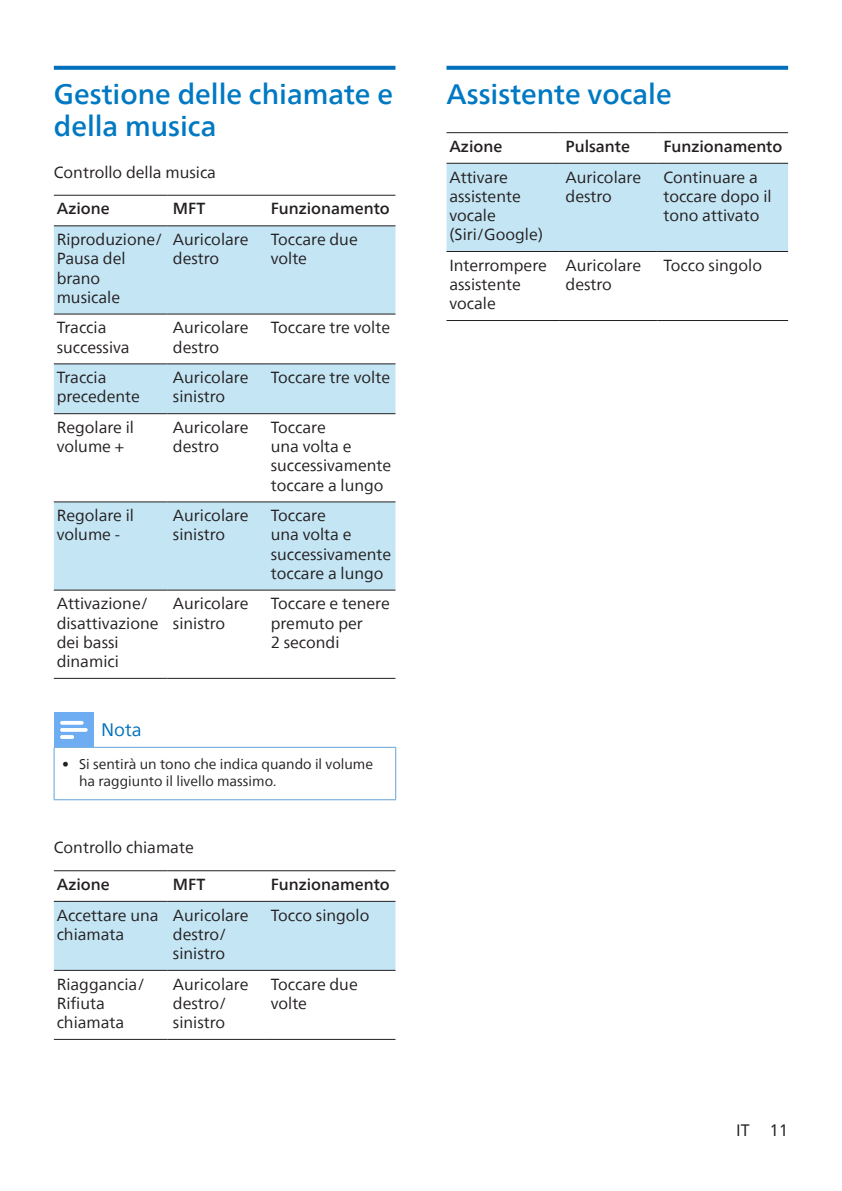
<style>
.page{position:relative;width:842px;height:1191px;background:#fff}
.page>*{position:absolute;margin:0;border:0;box-sizing:border-box;transform-origin:0 0}
.heading2{font:500 28px/32px "Neue Frutiger World";color:#0079c2}
.Body{font:18px "Neue Frutiger World";color:#0070bd}
.t1{font:16.4px "Neue Frutiger World";color:#231f20}
.Body_Text{font:16px/19.2px "Neue Frutiger World";color:#231f20}
.Body_Text-2{font:500 16px "Neue Frutiger World";color:#231f20}
.Body_Text__0{font:16px "Neue Frutiger World";color:#231f20}
.t2{font:14px/16.8px "Neue Frutiger World";color:#231f20}
</style>
<div class="page">
<svg style="left:54px;top:66px;width:341px;height:4px"></svg>
<svg style="left:54px;top:226px;width:341px;height:363px;fill:#c4e5f4"></svg>
<svg style="left:54px;top:414px;width:341px;height:87px"></svg>
<svg style="left:54px;top:590px;width:341px;height:88px"></svg>
<hr style="left:54px;top:195px;width:113px;height:1px;background:#231f20">
<hr style="left:167px;top:195px;width:98px;height:1px;background:#231f20">
<hr style="left:265px;top:195px;width:130px;height:1px;background:#231f20">
<hr style="left:54px;top:225px;width:113px;height:1px;background:#231f20">
<hr style="left:167px;top:225px;width:98px;height:1px;background:#231f20">
<hr style="left:265px;top:225px;width:130px;height:1px;background:#231f20">
<hr style="left:54px;top:313px;width:113px;height:1px;background:#231f20">
<hr style="left:167px;top:313px;width:98px;height:1px;background:#231f20">
<hr style="left:265px;top:313px;width:130px;height:1px;background:#231f20">
<hr style="left:54px;top:363px;width:113px;height:1px;background:#231f20">
<hr style="left:167px;top:363px;width:98px;height:1px;background:#231f20">
<hr style="left:265px;top:363px;width:130px;height:1px;background:#231f20">
<hr style="left:54px;top:413px;width:113px;height:1px;background:#231f20">
<hr style="left:167px;top:413px;width:98px;height:1px;background:#231f20">
<hr style="left:265px;top:413px;width:130px;height:1px;background:#231f20">
<hr style="left:54px;top:501px;width:113px;height:1px;background:#231f20">
<hr style="left:167px;top:501px;width:98px;height:1px;background:#231f20">
<hr style="left:265px;top:501px;width:130px;height:1px;background:#231f20">
<hr style="left:54px;top:589px;width:113px;height:1px;background:#231f20">
<hr style="left:167px;top:589px;width:98px;height:1px;background:#231f20">
<hr style="left:265px;top:589px;width:130px;height:1px;background:#231f20">
<hr style="left:54px;top:678px;width:113px;height:1px;background:#231f20">
<hr style="left:167px;top:678px;width:98px;height:1px;background:#231f20">
<hr style="left:265px;top:678px;width:130px;height:1px;background:#231f20">
<hr style="left:395px;top:747px;width:1px;height:52px;background:#66a2d7">
<hr style="left:54px;top:747px;width:1px;height:52px;background:#66a2d7">
<hr style="left:54px;top:799px;width:39px;height:1px;background:#66a2d7">
<hr style="left:93px;top:799px;width:303px;height:1px;background:#66a2d7">
<hr style="left:93px;top:747px;width:303px;height:1px;background:#66a2d7">
<hr style="left:54px;top:747px;width:39px;height:1px;background:#66a2d7">
<div style="left:54px;top:713px;width:39px;height:34px;background:#6eadf2"></div>
<svg style="left:60px;top:721px;width:28px;height:18px"></svg>
<div style="left:54px;top:902px;width:341px;height:68px;background:#c4e5f4"></div>
<hr style="left:54px;top:870px;width:113px;height:1px;background:#231f20">
<hr style="left:167px;top:870px;width:98px;height:1px;background:#231f20">
<hr style="left:265px;top:870px;width:130px;height:1px;background:#231f20">
<hr style="left:54px;top:901px;width:113px;height:1px;background:#231f20">
<hr style="left:167px;top:901px;width:98px;height:1px;background:#231f20">
<hr style="left:265px;top:901px;width:130px;height:1px;background:#231f20">
<hr style="left:54px;top:970px;width:113px;height:1px;background:#231f20">
<hr style="left:167px;top:970px;width:98px;height:1px;background:#231f20">
<hr style="left:265px;top:970px;width:130px;height:1px;background:#231f20">
<hr style="left:54px;top:1039px;width:113px;height:1px;background:#231f20">
<hr style="left:167px;top:1039px;width:98px;height:1px;background:#231f20">
<hr style="left:265px;top:1039px;width:130px;height:1px;background:#231f20">
<svg style="left:446px;top:66px;width:342px;height:4px"></svg>
<div style="left:446px;top:164px;width:342px;height:87px;background:#c4e5f4"></div>
<hr style="left:446px;top:132px;width:114px;height:1px;background:#231f20">
<hr style="left:560px;top:132px;width:98px;height:1px;background:#231f20">
<hr style="left:658px;top:132px;width:130px;height:1px;background:#231f20">
<hr style="left:446px;top:163px;width:114px;height:1px;background:#231f20">
<hr style="left:560px;top:163px;width:98px;height:1px;background:#231f20">
<hr style="left:658px;top:163px;width:130px;height:1px;background:#231f20">
<hr style="left:446px;top:251px;width:114px;height:1px;background:#231f20">
<hr style="left:560px;top:251px;width:98px;height:1px;background:#231f20">
<hr style="left:658px;top:251px;width:130px;height:1px;background:#231f20">
<hr style="left:446px;top:320px;width:114px;height:1px;background:#231f20">
<hr style="left:560px;top:320px;width:98px;height:1px;background:#231f20">
<hr style="left:658px;top:320px;width:130px;height:1px;background:#231f20">
<p class="heading2" style="left:54px;top:78px;width:341px">Gestione delle chiamate e della musica</p>
<p class="Body_Text__0" style="left:54px;top:160px;width:164px">Controllo della musica</p>
<p class="Body_Text-2" style="left:57px;top:195px;width:55px">Azione</p>
<p class="Body_Text-2" style="left:173px;top:195px;width:34px">MFT</p>
<p class="Body_Text-2" style="left:271px;top:195px;width:121px">Funzionamento</p>
<p class="Body_Text" style="left:57px;top:230px;width:107px">Riproduzione/<br>Pausa del brano musicale</p>
<p class="Body_Text" style="left:173px;top:230px;width:77px">Auricolare destro</p>
<p class="Body_Text" style="left:271px;top:230px;width:89px">Toccare due volte</p>
<p class="Body_Text" style="left:57px;top:318px;width:74px">Traccia successiva</p>
<p class="Body_Text" style="left:173px;top:318px;width:77px">Auricolare destro</p>
<p class="Body_Text" style="left:271px;top:318px;width:121px">Toccare tre volte</p>
<p class="Body_Text" style="left:57px;top:368px;width:85px">Traccia precedente</p>
<p class="Body_Text" style="left:173px;top:368px;width:77px">Auricolare sinistro</p>
<p class="Body_Text" style="left:271px;top:368px;width:121px">Toccare tre volte</p>
<p class="Body_Text" style="left:57px;top:418px;width:79px">Regolare il volume +</p>
<p class="Body_Text" style="left:173px;top:418px;width:77px">Auricolare destro</p>
<p class="Body_Text" style="left:271px;top:418px;width:122px">Toccare<br>una volta e successivamente toccare a lungo</p>
<p class="Body_Text" style="left:57px;top:506px;width:79px">Regolare il volume -</p>
<p class="Body_Text" style="left:173px;top:506px;width:77px">Auricolare sinistro</p>
<p class="Body_Text" style="left:271px;top:506px;width:122px">Toccare<br>una volta e successivamente toccare a lungo</p>
<p class="Body_Text" style="left:57px;top:594px;width:103px">Attivazione/ disattivazione dei bassi dinamici</p>
<p class="Body_Text" style="left:173px;top:594px;width:77px">Auricolare sinistro</p>
<p class="Body_Text" style="left:271px;top:594px;width:121px">Toccare e tenere premuto per<br>2 secondi</p>
<p class="Body" style="left:101px;top:715px;width:42px">Nota</p>
<p class="t2" style="left:79px;top:756px;width:295px;text-indent:-17px">• Si sentirà un tono che indica quando il volume ha raggiunto il livello massimo.</p>
<p class="Body_Text__0" style="left:54px;top:835px;width:141px">Controllo chiamate</p>
<p class="Body_Text-2" style="left:57px;top:871px;width:55px">Azione</p>
<p class="Body_Text-2" style="left:173px;top:871px;width:34px">MFT</p>
<p class="Body_Text-2" style="left:271px;top:871px;width:121px">Funzionamento</p>
<p class="Body_Text" style="left:57px;top:905px;width:103px">Accettare una chiamata</p>
<p class="Body_Text" style="left:173px;top:905px;width:77px">Auricolare destro/ sinistro</p>
<p class="Body_Text" style="left:271px;top:905px;width:100px">Tocco singolo</p>
<p class="Body_Text" style="left:57px;top:974px;width:90px">Riaggancia/<br>Rifiuta chiamata</p>
<p class="Body_Text" style="left:173px;top:974px;width:77px">Auricolare destro/ sinistro</p>
<p class="Body_Text" style="left:271px;top:974px;width:89px">Toccare due volte</p>
<p class="heading2" style="left:446px;top:78px;width:227px">Assistente vocale</p>
<p class="Body_Text-2" style="left:449px;top:133px;width:55px">Azione</p>
<p class="Body_Text-2" style="left:566px;top:133px;width:66px">Pulsante</p>
<p class="Body_Text-2" style="left:663px;top:133px;width:121px">Funzionamento</p>
<p class="Body_Text" style="left:449px;top:168px;width:95px">Attivare assistente vocale (Siri/Google)</p>
<p class="Body_Text" style="left:566px;top:168px;width:77px">Auricolare destro</p>
<p class="Body_Text" style="left:663px;top:168px;width:110px">Continuare a toccare dopo il tono attivato</p>
<p class="Body_Text" style="left:449px;top:256px;width:99px">Interrompere assistente vocale</p>
<p class="Body_Text" style="left:566px;top:256px;width:77px">Auricolare destro</p>
<p class="Body_Text" style="left:663px;top:256px;width:100px">Tocco singolo</p>
<p class="t1" style="left:736px;top:1117px;width:54px">IT 11</p>
</div>
